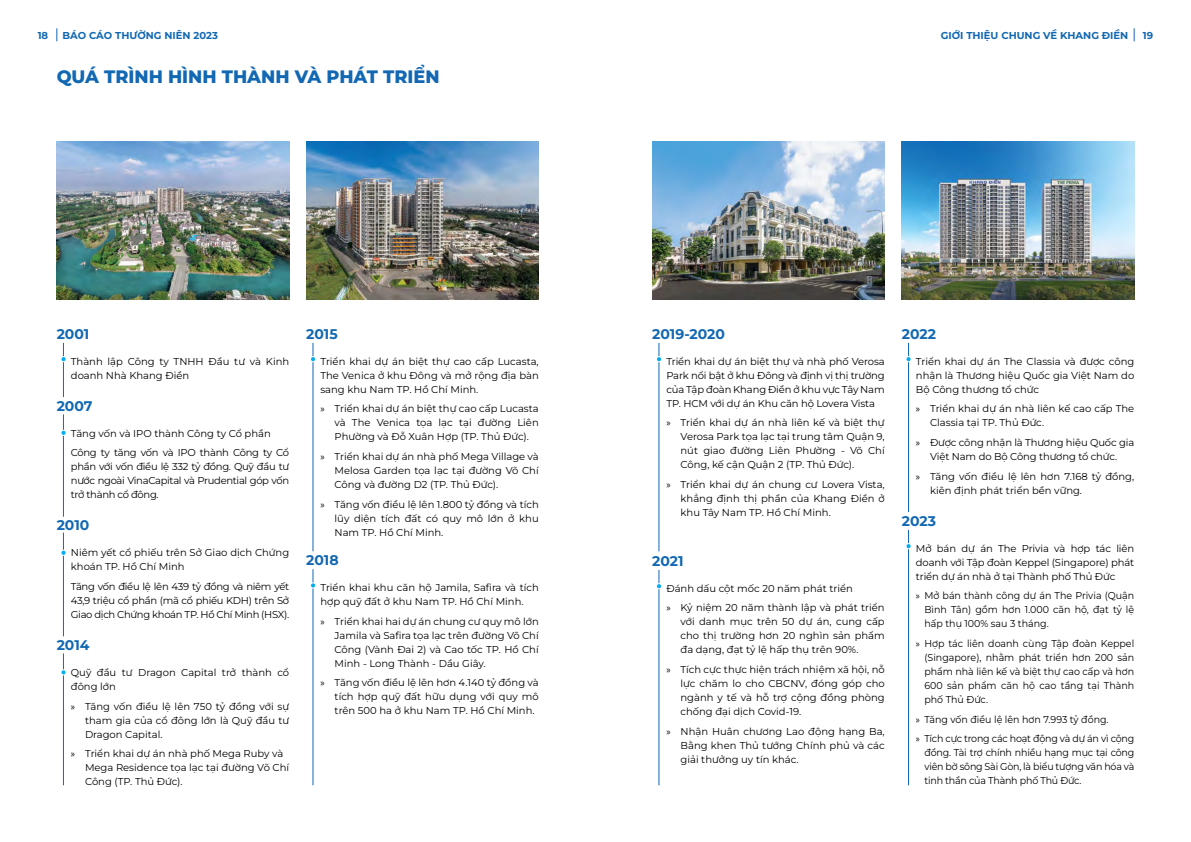
<style>
.page{position:relative;width:1191px;height:842px;background:#fff}
.page>*{position:absolute;margin:0;border:0;box-sizing:border-box;transform-origin:0 0}
.t1{font:800 18px "Montserrat";color:#1268b3}
.t2{font:700 14px "Montserrat";color:#1268b3}
.t3{font:10px/14px "Montserrat";color:#000;text-align:justify}
.t4{font:10px/14px "Montserrat";color:#000;text-align:justify;scale:.95 1}
.t5{font:10px/19.7px "Montserrat";letter-spacing:-.02em;color:#000;scale:.95 1}
.t6{font:10px/19.7px "Montserrat";letter-spacing:-.03em;color:#000}
.t7{font:700 10px "Montserrat";color:#1268b3}
.s1{font-family:"Myriad Pro"}
</style>
<div class="page">
<img style="left:57px;top:142px;width:232px;height:157px">
<img style="left:306px;top:142px;width:233px;height:157px">
<img style="left:652px;top:142px;width:232px;height:157px">
<img style="left:901px;top:142px;width:233px;height:157px">
<hr style="left:63px;top:343px;width:1px;height:54px;background:#1268b3">
<svg style="left:61px;top:356px;width:5px;height:6px"></svg>
<hr style="left:313px;top:343px;width:1px;height:208px;background:#1268b3">
<svg style="left:310px;top:356px;width:6px;height:6px"></svg>
<hr style="left:659px;top:343px;width:1px;height:208px;background:#1268b3">
<svg style="left:656px;top:356px;width:6px;height:6px"></svg>
<hr style="left:908px;top:343px;width:1px;height:169px;background:#1268b3">
<svg style="left:906px;top:356px;width:5px;height:6px"></svg>
<hr style="left:908px;top:530px;width:1px;height:255px;background:#1268b3">
<svg style="left:906px;top:543px;width:5px;height:6px"></svg>
<hr style="left:659px;top:570px;width:1px;height:215px;background:#1268b3">
<svg style="left:656px;top:583px;width:6px;height:6px"></svg>
<hr style="left:313px;top:569px;width:1px;height:216px;background:#1268b3">
<svg style="left:310px;top:583px;width:6px;height:5px"></svg>
<hr style="left:63px;top:414px;width:1px;height:103px;background:#1268b3">
<svg style="left:61px;top:430px;width:5px;height:6px"></svg>
<hr style="left:63px;top:533px;width:1px;height:103px;background:#1268b3">
<svg style="left:61px;top:550px;width:5px;height:6px"></svg>
<hr style="left:63px;top:653px;width:1px;height:132px;background:#1268b3">
<svg style="left:61px;top:669px;width:5px;height:6px"></svg>
<svg style="left:56px;top:28px;width:1px;height:13px"></svg>
<svg style="left:1133px;top:28px;width:1px;height:13px"></svg>
<p class="t7" style="left:38px;top:28px;width:12px">18</p>
<p class="t7" style="left:63px;top:28px;width:157px">BÁO CÁO THƯỜNG NIÊN 2023</p>
<p class="t7" style="left:940px;top:28px;width:189px">GIỚI THIỆU CHUNG VỀ KHANG ĐIỀN</p>
<p class="t7" style="left:1142px;top:28px;width:12px">19</p>
<h1 class="t1" style="left:57px;top:64px;width:384px">QUÁ TRÌNH HÌNH THÀNH VÀ PHÁT TRIỂN</h1>
<h2 class="t2" style="left:57px;top:324px;width:34px">2001</h2>
<p class="t3" style="left:71px;top:354px;width:220px">Thành lập Công ty TNHH Đầu tư và Kinh doanh Nhà Khang Điền</p>
<h2 class="t2" style="left:57px;top:396px;width:37px">2007</h2>
<p class="t6" style="left:71px;top:423px;width:220px">Tăng vốn và IPO thành Công ty Cổ phần<br>Công ty tăng vốn và IPO thành Công ty Cổ</p>
<p class="t3" style="left:71px;top:459px;width:220px">phần với vốn điều lệ 332 tỷ đồng. Quỹ đầu tư nước ngoài VinaCapital và Prudential góp vốn trở thành cổ đông.</p>
<h2 class="t2" style="left:57px;top:516px;width:34px">2010</h2>
<p class="t3" style="left:71px;top:545px;width:220px">Niêm yết cổ phiếu trên Sở Giao dịch Chứng khoán TP. Hồ Chí Minh</p>
<p class="t3" style="left:71px;top:579px;width:220px">Tăng vốn điều lệ lên 439 tỷ đồng và niêm yết 43,9 triệu cổ phần (mã cổ phiếu KDH) trên Sở Giao dịch Chứng khoán TP. Hồ Chí Minh (HSX).</p>
<h2 class="t2" style="left:57px;top:636px;width:34px">2014</h2>
<p class="t3" style="left:71px;top:665px;width:220px">Quỹ đầu tư Dragon Capital trở thành cổ đông lớn</p>
<p class="t3" style="left:85px;top:699px;width:206px;text-indent:-14px"><span class="s1">»</span> Tăng vốn điều lệ lên 750 tỷ đồng với sự tham gia của cổ đông lớn là Quỹ đầu tư Dragon Capital.</p>
<p class="t3" style="left:85px;top:746px;width:206px;text-align:left;text-indent:-14px"><span class="s1">»</span> Triển khai dự án nhà phố Mega Ruby và<br>Mega Residence tọa lạc tại đường Võ Chí<br>Công (TP. Thủ Đức).</p>
<h2 class="t2" style="left:306px;top:324px;width:33px">2015</h2>
<p class="t3" style="left:320px;top:354px;width:220px">Triển khai dự án biệt thự cao cấp Lucasta, The Venica ở khu Đông và mở rộng địa bàn sang khu Nam TP. Hồ Chí Minh.</p>
<p class="t3" style="left:334px;top:401px;width:206px;text-indent:-14px"><span class="s1">»</span> Triển khai dự án biệt thự cao cấp Lucasta và The Venica tọa lạc tại đường Liên Phường và Đỗ Xuân Hợp (TP. Thủ Đức).</p>
<p class="t3" style="left:334px;top:449px;width:206px;text-indent:-14px"><span class="s1">»</span> Triển khai dự án nhà phố Mega Village và Melosa Garden tọa lạc tại đường Võ Chí Công và đường D2 (TP. Thủ Đức).</p>
<p class="t3" style="left:334px;top:497px;width:206px;text-indent:-14px"><span class="s1">»</span> Tăng vốn điều lệ lên 1.800 tỷ đồng và tích lũy diện tích đất có quy mô lớn ở khu Nam TP. Hồ Chí Minh.</p>
<h2 class="t2" style="left:306px;top:551px;width:34px">2018</h2>
<p class="t3" style="left:320px;top:580px;width:220px">Triển khai khu căn hộ Jamila, Safira và tích hợp quỹ đất ở khu Nam TP. Hồ Chí Minh.</p>
<p class="t3" style="left:334px;top:614px;width:206px;text-indent:-14px"><span class="s1">»</span> Triển khai hai dự án chung cư quy mô lớn Jamila và Safira tọa lạc trên đường Võ Chí Công (Vành Đai 2) và Cao tốc TP. Hồ Chí Minh - Long Thành - Dầu Giây.</p>
<p class="t3" style="left:334px;top:675px;width:206px;text-indent:-14px"><span class="s1">»</span> Tăng vốn điều lệ lên hơn 4.140 tỷ đồng và tích hợp quỹ đất hữu dụng với quy mô trên 500 ha ở khu Nam TP. Hồ Chí Minh.</p>
<h2 class="t2" style="left:652px;top:324px;width:74px">2019-2020</h2>
<p class="t3" style="left:666px;top:354px;width:220px">Triển khai dự án biệt thự và nhà phố Verosa Park nổi bật ở khu Đông và định vị thị trường của Tập đoàn Khang Điền ở khu vực Tây Nam TP. HCM với dự án Khu căn hộ Lovera Vista</p>
<p class="t3" style="left:680px;top:415px;width:206px;text-indent:-14px"><span class="s1">»</span> Triển khai dự án nhà liên kế và biệt thự Verosa Park tọa lạc tại trung tâm Quận 9, nút giao đường Liên Phường - Võ Chí Công, kế cận Quận 2 (TP. Thủ Đức).</p>
<p class="t3" style="left:680px;top:477px;width:206px;text-indent:-14px"><span class="s1">»</span> Triển khai dự án chung cư Lovera Vista, khẳng định thị phần của Khang Điền ở khu Tây Nam TP. Hồ Chí Minh.</p>
<h2 class="t2" style="left:652px;top:551px;width:33px">2021</h2>
<p class="t3" style="left:666px;top:578px;width:220px;line-height:19.7px">Đánh dấu cột mốc 20 năm phát triển<br><span class="s1">»</span> Kỷ niệm 20 năm thành lập và phát triển</p>
<p class="t3" style="left:680px;top:614px;width:206px">với danh mục trên 50 dự án, cung cấp cho thị trường hơn 20 nghìn sản phẩm đa dạng, đạt tỷ lệ hấp thụ trên 90%.</p>
<p class="t3" style="left:680px;top:662px;width:206px;text-indent:-14px"><span class="s1">»</span> Tích cực thực hiện trách nhiệm xã hội, nỗ lực chăm lo cho CBCNV, đóng góp cho ngành y tế và hỗ trợ cộng đồng phòng chống đại dịch Covid-19.</p>
<p class="t3" style="left:680px;top:724px;width:206px;text-indent:-14px"><span class="s1">»</span> Nhận Huân chương Lao động hạng Ba, Bằng khen Thủ tướng Chính phủ và các giải thưởng uy tín khác.</p>
<h2 class="t2" style="left:901px;top:324px;width:36px">2022</h2>
<p class="t3" style="left:916px;top:354px;width:220px">Triển khai dự án The Classia và được công nhận là Thương hiệu Quốc gia Việt Nam do Bộ Công thương tổ chức</p>
<p class="t3" style="left:930px;top:401px;width:206px;text-indent:-14px"><span class="s1">»</span> Triển khai dự án nhà liên kế cao cấp The<br>Classia tại TP. Thủ Đức.</p>
<p class="t3" style="left:916px;top:435px;width:220px;text-align:center"><span class="s1">»</span> Được công nhận là Thương hiệu Quốc gia<br>Việt Nam do Bộ Công thương tổ chức.</p>
<p class="t3" style="left:930px;top:469px;width:206px;text-indent:-14px"><span class="s1">»</span> Tăng vốn điều lệ lên hơn 7.168 tỷ đồng, kiên định phát triển bền vững.</p>
<h2 class="t2" style="left:901px;top:511px;width:36px">2023</h2>
<p class="t3" style="left:916px;top:541px;width:220px">Mở bán dự án The Privia và hợp tác liên doanh với Tập đoàn Keppel (Singapore) phát triển dự án nhà ở tại Thành phố Thủ Đức</p>
<p class="t4" style="left:924px;top:588px;width:222px;text-indent:-9px"><span class="s1">»</span> Mở bán thành công dự án The Privia (Quận Bình Tân) gồm hơn 1.000 căn hộ, đạt tỷ lệ hấp thụ 100% sau 3 tháng.</p>
<p class="t4" style="left:924px;top:636px;width:222px;text-indent:-9px"><span class="s1">»</span> Hợp tác liên doanh cùng Tập đoàn Keppel (Singapore), nhằm phát triển hơn 200 sản phẩm nhà liên kế và biệt thự cao cấp và hơn 600 sản phẩm căn hộ cao tầng tại Thành phố Thủ Đức.</p>
<p class="t5" style="left:916px;top:709px;width:231px"><span class="s1">»</span> Tăng vốn điều lệ lên hơn 7.993 tỷ đồng.<br><span class="s1">»</span> Tích cực trong các hoạt động và dự án vì cộng</p>
<p class="t4" style="left:924px;top:745px;width:222px">đồng. Tài trợ chính nhiều hạng mục tại công viên bờ sông Sài Gòn, là biểu tượng văn hóa và tinh thần của Thành phố Thủ Đức.</p>
</div>
